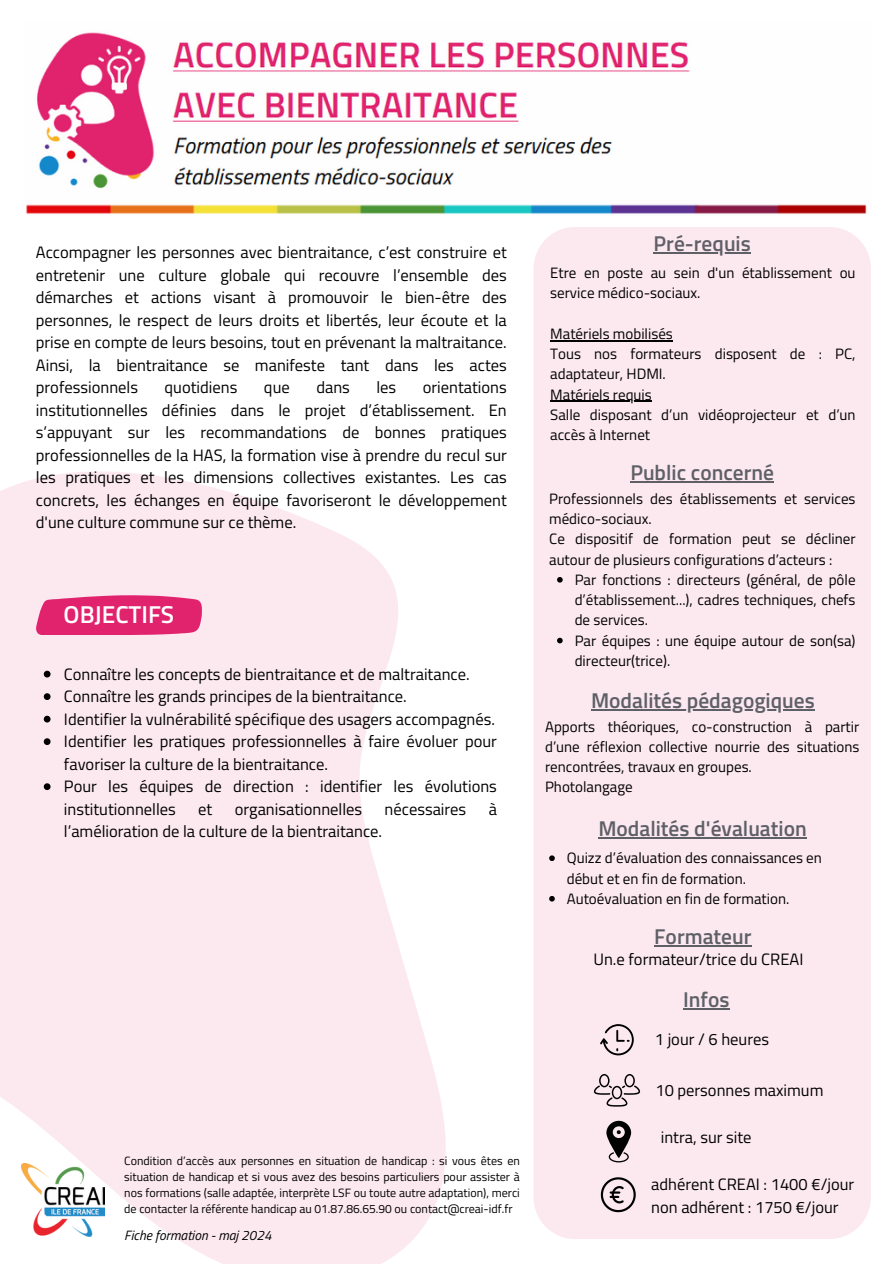
<style>
.page{position:relative;width:894px;height:1264px;background:#fff}
.page>*{position:absolute;margin:0;border:0;box-sizing:border-box;transform-origin:0 0}
.t1{font:600 24.45px "Titillium Web";color:#fff}
.t2{font:600 21.45px "Titillium Web";color:#5f6066}
.t3{font:16.5px/22.5px "Titillium Web";color:#000}
.t4{font:15px/20.2px "Titillium Web";color:#000}
.t5{font:italic 13.5px "Titillium Web";color:#000}
.t6{font:12px/16px "Titillium Web";color:#000;text-align:justify}
</style>
<div class="page">
<svg style="left:0;top:471px;width:603px;height:792px;fill:#fce9f0"></svg>
<div style="left:533px;top:227px;width:337px;height:1011px;background:#fce9f0"></div>
<svg style="left:600px;top:1024px;width:33px;height:31px"></svg>
<svg style="left:593px;top:1073px;width:47px;height:33px;background:#cfbfc5"></svg>
<svg style="left:600px;top:1177px;width:35px;height:35px"></svg>
<svg style="left:606px;top:1120px;width:25px;height:42px"></svg>
<svg style="left:36px;top:595px;width:166px;height:39px;background:#e33379"></svg>
<hr style="left:630px;top:481px;width:143px;height:1px;background:#5f6066">
<svg style="left:557px;top:577px;width:5px;height:5px"></svg>
<svg style="left:557px;top:637px;width:5px;height:6px"></svg>
<hr style="left:598px;top:837px;width:208px;height:1px;background:#5f6066">
<svg style="left:549px;top:855px;width:5px;height:6px"></svg>
<svg style="left:549px;top:895px;width:5px;height:6px"></svg>
<hr style="left:683px;top:1008px;width:46px;height:1px;background:#5f6066">
<svg style="left:44px;top:670px;width:6px;height:7px"></svg>
<svg style="left:44px;top:693px;width:6px;height:7px"></svg>
<svg style="left:44px;top:715px;width:6px;height:7px"></svg>
<svg style="left:44px;top:738px;width:6px;height:7px"></svg>
<svg style="left:44px;top:783px;width:6px;height:7px"></svg>
<hr style="left:653px;top:252px;width:97px;height:2px;background:#5f6066">
<hr style="left:550px;top:340px;width:122px;height:1px;background:#000">
<hr style="left:550px;top:401px;width:101px;height:1px;background:#000">
<hr style="left:591px;top:709px;width:223px;height:1px;background:#5f6066">
<hr style="left:654px;top:945px;width:97px;height:1px;background:#5f6066">
<img style="left:26px;top:32px;width:841px;height:182px">
<img style="left:21px;top:1162px;width:83px;height:74px">
<h3 class="t3" style="left:36px;top:241px;width:472px;text-align:justify">Accompagner les personnes avec bientraitance, c’est construire et entretenir une culture globale qui recouvre l’ensemble des démarches et actions visant à promouvoir le bien-être des personnes, le respect de leurs droits et libertés, leur écoute et la prise en compte de leurs besoins, tout en prévenant la maltraitance.<br>Ainsi, la bientraitance se manifeste tant dans les actes professionnels</h3>
<h3 class="t3" style="left:164px;top:376px;width:74px">quotidiens</h3>
<h3 class="t3" style="left:264px;top:376px;width:27px">que</h3>
<h3 class="t3" style="left:316px;top:376px;width:35px">dans</h3>
<h3 class="t3" style="left:376px;top:376px;width:21px">les</h3>
<h3 class="t3" style="left:36px;top:376px;width:472px;text-align:justify;text-indent:387px">orientations institutionnelles définies dans le projet d’établissement. En s’appuyant sur les recommandations de bonnes pratiques professionnelles de la HAS, la formation vise à prendre du recul sur les pratiques et les dimensions collectives existantes. Les cas concrets, les échanges en équipe favoriseront le développement d'une culture commune sur ce thème.</h3>
<p class="t1" style="left:64px;top:595px;width:112px">OBJECTIFS</p>
<h2 class="t3" style="left:64px;top:662px;width:407px">Connaître les concepts de bientraitance et de maltraitance.</h2>
<p class="t3" style="left:64px;top:685px;width:344px">Connaître les grands principes de la bientraitance.</p>
<h3 class="t3" style="left:64px;top:707px;width:432px">Identifier la vulnérabilité spécifique des usagers accompagnés.</h3>
<p class="t3" style="left:64px;top:730px;width:434px">Identifier les pratiques professionnelles à faire évoluer pour favoriser la culture de la bientraitance.</p>
<h3 class="t3" style="left:64px;top:775px;width:434px">Pour les équipes de direction : identifier les évolutions institutionnelles</h3>
<h3 class="t3" style="left:198px;top:797px;width:16px">et</h3>
<h3 class="t3" style="left:235px;top:797px;width:129px">organisationnelles</h3>
<h3 class="t3" style="left:384px;top:797px;width:83px">nécessaires</h3>
<h3 class="t3" style="left:488px;top:797px;width:10px">à</h3>
<h3 class="t3" style="left:64px;top:820px;width:319px">l’amélioration de la culture de la bientraitance.</h3>
<p class="t6" style="left:124px;top:1152px;width:397px">Condition d’accès aux personnes en situation de handicap : si vous êtes en situation de handicap et si vous avez des besoins particuliers pour assister à nos formations (salle adaptée, interprète LSF ou toute autre adaptation), merci de contacter la référente handicap au 01.87.86.65.90 ou contact@creai-idf.fr</p>
<p class="t5" style="left:124px;top:1224px;width:149px">Fiche formation - maj 2024</p>
<p class="t2" style="left:653px;top:227px;width:99px">Pré-requis</p>
<h3 class="t4" style="left:550px;top:262px;width:307px">Etre en poste au sein d'un établissement ou service médico-sociaux.</h3>
<p class="t4" style="left:550px;top:323px;width:307px">Matériels mobilisés<br>Tous nos formateurs disposent de : PC, adaptateur, HDMI.</p>
<h3 class="t4" style="left:550px;top:384px;width:307px">Matériels requis<br>Salle disposant d’un vidéoprojecteur et d’un accès à Internet</h3>
<h2 class="t2" style="left:630px;top:456px;width:145px">Public concerné</h2>
<h3 class="t4" style="left:549px;top:488px;width:308px">Professionnels des établissements et services médico-sociaux.<br>Ce dispositif de formation peut se décliner autour de plusieurs configurations d’acteurs :</h3>
<h3 class="t4" style="left:574px;top:569px;width:282px;text-align:justify">Par fonctions : directeurs (général, de pôle d’établissement...), cadres techniques, chefs de services.</h3>
<h2 class="t4" style="left:574px;top:630px;width:282px">Par équipes : une équipe autour de son(sa) directeur(trice).</h2>
<h3 class="t2" style="left:591px;top:684px;width:225px">Modalités pédagogiques</h3>
<p class="t4" style="left:545px;top:716px;width:316px">Apports théoriques, co-construction à partir d’une réflexion collective nourrie des situations rencontrées, travaux en groupes.<br>Photolangage</p>
<h3 class="t2" style="left:598px;top:811px;width:210px">Modalités d'évaluation</h3>
<h2 class="t4" style="left:566px;top:847px;width:256px">Quizz d’évaluation des connaissances en début et en fin de formation.</h2>
<p class="t4" style="left:566px;top:888px;width:224px">Autoévaluation en fin de formation.</p>
<p class="t2" style="left:654px;top:919px;width:99px">Formateur</p>
<h3 class="t3" style="left:593px;top:947px;width:211px">Un.e formateur/trice du CREAI</h3>
<h2 class="t2" style="left:683px;top:982px;width:48px">Infos</h2>
<p class="t3" style="left:654px;top:1027px;width:116px">1 jour / 6 heures</p>
<p class="t3" style="left:655px;top:1078px;width:169px">10 personnes maximum</p>
<h2 class="t3" style="left:660px;top:1125px;width:92px">intra, sur site</h2>
<p class="t3" style="left:651px;top:1172px;width:204px">adhérent CREAI : 1400 €/jour non adhérent : 1750 €/jour</p>
</div>
